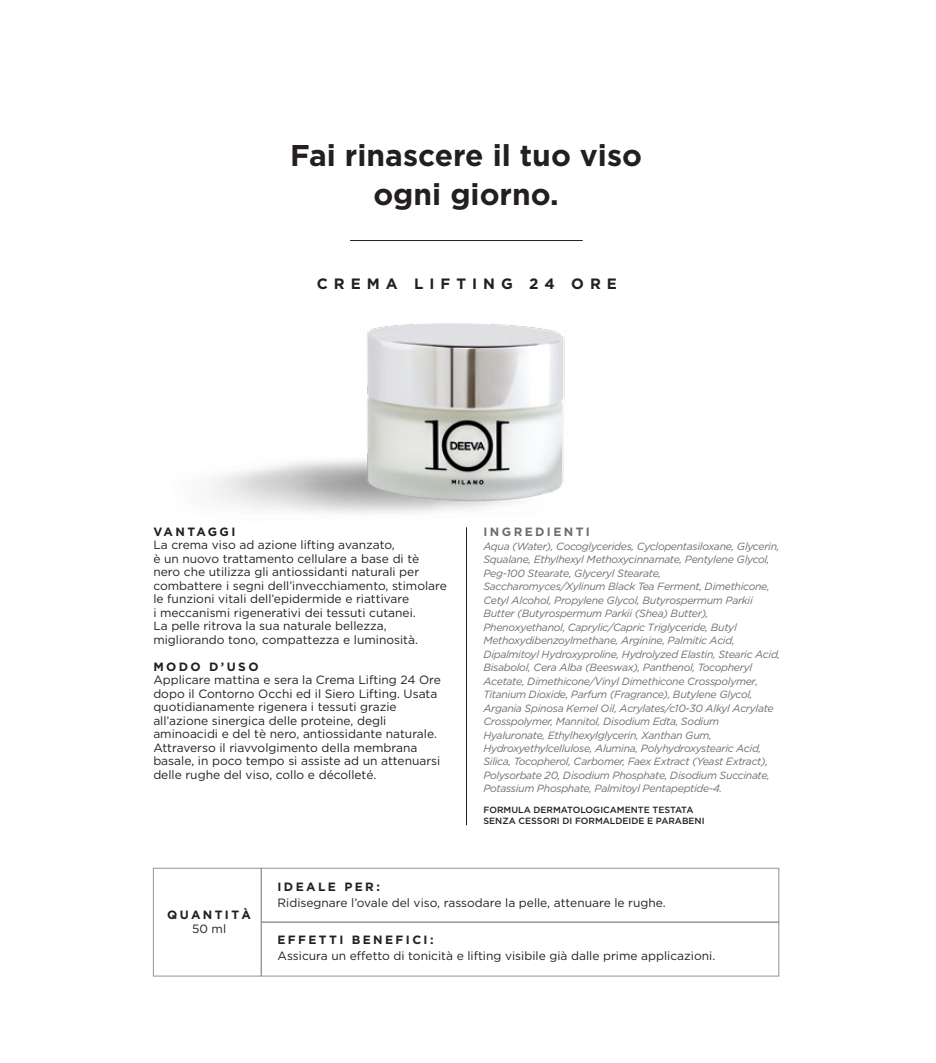
<style>
.page{position:relative;width:936px;height:1063px;background:#fff}
.page>*{position:absolute;margin:0;border:0;box-sizing:border-box;transform-origin:0 0}
.t1{font:700 30px/39px "Gotham";color:#231f20;text-align:center}
.t2{font:700 15px "Gotham";letter-spacing:.4em;color:#231f20}
.t3{font:12px/13.5px "Gotham";color:#231f20}
.t4{font:700 12px "Gotham";letter-spacing:.2em;color:#231f20}
.t5{font:700 12px "Gotham";letter-spacing:.2em;color:#6d6e70}
.t6{font:italic 10.5px/13.5px "Gotham";letter-spacing:-.03em;color:#6d6e70}
.t7{font:500 9px/10.8px "Gotham";color:#231f20}
</style>
<div class="page">
<div style="left:261px;top:868px;width:518px;height:54px;border:1px solid #929497"></div>
<div style="left:261px;top:922px;width:518px;height:54px;border:1px solid #929497"></div>
<div style="left:153px;top:868px;width:108px;height:108px;border:1px solid #929497"></div>
<hr style="left:350px;top:240px;width:232px;height:1px;background:#231f20">
<hr style="left:466px;top:527px;width:1px;height:298px;background:#231f20">
<img style="left:210px;top:323px;width:355px;height:205px">
<h1 class="t1" style="left:290px;top:135px;width:353px">Fai rinascere il tuo viso ogni giorno.</h1>
<h2 class="t2" style="left:317px;top:275px;width:301px">CREMA LIFTING 24 ORE</h2>
<p class="t4" style="left:153px;top:525px;width:84px">VANTAGGI</p>
<p class="t3" style="left:153px;top:538px;width:295px">La crema viso ad azione lifting avanzato,<br>è un nuovo trattamento cellulare a base di tè nero che utilizza gli antiossidanti naturali per combattere i segni dell’invecchiamento, stimolare le funzioni vitali dell’epidermide e riattivare<br>i meccanismi rigenerativi dei tessuti cutanei.<br>La pelle ritrova la sua naturale bellezza, migliorando tono, compattezza e luminosità.</p>
<p class="t4" style="left:153px;top:660px;width:107px">MODO D’USO</p>
<p class="t3" style="left:153px;top:673px;width:289px">Applicare mattina e sera la Crema Lifting 24 Ore dopo il Contorno Occhi ed il Siero Lifting. Usata quotidianamente rigenera i tessuti grazie all’azione sinergica delle proteine, degli aminoacidi e del tè nero, antiossidante naturale.<br>Attraverso il riavvolgimento della membrana basale, in poco tempo si assiste ad un attenuarsi delle rughe del viso, collo e décolleté.</p>
<p class="t5" style="left:483px;top:525px;width:108px">INGREDIENTI</p>
<p class="t6" style="left:483px;top:539px;width:298px">Aqua (Water), Cocoglycerides, Cyclopentasiloxane, Glycerin, Squalane, Ethylhexyl Methoxycinnamate, Pentylene Glycol, Peg-100 Stearate, Glyceryl Stearate, Saccharomyces/Xylinum Black Tea Ferment, Dimethicone, Cetyl Alcohol, Propylene Glycol, Butyrospermum Parkii Butter (Butyrospermum Parkii (Shea) Butter), Phenoxyethanol, Caprylic/Capric Triglyceride, Butyl Methoxydibenzoylmethane, Arginine, Palmitic Acid, Dipalmitoyl Hydroxyproline, Hydrolyzed Elastin, Stearic Acid, Bisabolol, Cera Alba (Beeswax), Panthenol, Tocopheryl Acetate, Dimethicone/Vinyl Dimethicone Crosspolymer, Titanium Dioxide, Parfum (Fragrance), Butylene Glycol, Argania Spinosa Kernel Oil, Acrylates/c10-30 Alkyl Acrylate Crosspolymer, Mannitol, Disodium Edta, Sodium Hyaluronate, Ethylhexylglycerin, Xanthan Gum, Hydroxyethylcellulose, Alumina, Polyhydroxystearic Acid, Silica, Tocopherol, Carbomer, Faex Extract (Yeast Extract), Polysorbate 20, Disodium Phosphate, Disodium Succinate, Potassium Phosphate, Palmitoyl Pentapeptide-4.</p>
<p class="t7" style="left:483px;top:804px;width:222px">FORMULA DERMATOLOGICAMENTE TESTATA<br>SENZA CESSORI DI FORMALDEIDE E PARABENI</p>
<p class="t4" style="left:167px;top:907px;width:85px">QUANTITÀ</p>
<p class="t3" style="left:192px;top:921px;width:36px">50 ml</p>
<p class="t4" style="left:277px;top:880px;width:104px">IDEALE PER:</p>
<p class="t3" style="left:277px;top:896px;width:390px">Ridisegnare l’ovale del viso, rassodare la pelle, attenuare le rughe.</p>
<p class="t4" style="left:277px;top:933px;width:157px">EFFETTI BENEFICI:</p>
<p class="t3" style="left:277px;top:949px;width:439px">Assicura un effetto di tonicità e lifting visibile già dalle prime applicazioni.</p>
</div>
